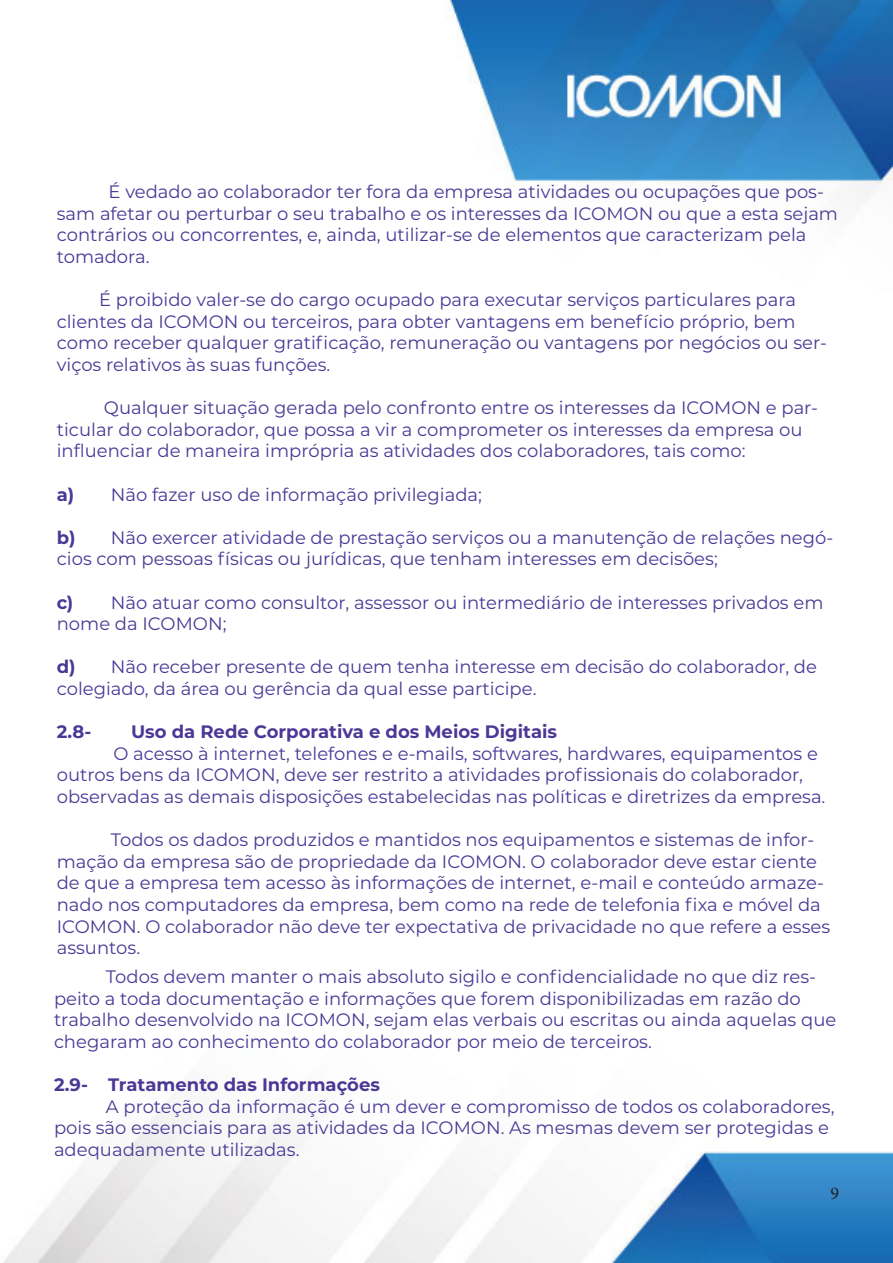
<style>
.page{position:relative;width:893px;height:1263px;background:#fff}
.page>*{position:absolute;margin:0;border:0;box-sizing:border-box;transform-origin:0 0}
.t1{font:18px/21.6px "Montserrat";color:#4b3896}
.t2{font:700 18px "Montserrat";color:#4b3896}
.t3{font:18px "Minion Pro";color:#231f20}
.s1{font-weight:700}
</style>
<div class="page">
<img style="left:3px;top:0;width:890px;height:1263px">
<p class="t1" style="left:57px;top:180px;width:783px;text-indent:52px">É vedado ao colaborador ter fora da empresa atividades ou ocupações que pos&shy;sam afetar ou perturbar o seu trabalho e os interesses da ICOMON ou que a esta sejam contrários ou concorrentes, e, ainda, utilizar-se de elementos que caracterizam pela tomadora.</p>
<p class="t1" style="left:57px;top:288px;width:772px;text-indent:42px">É proibido valer-se do cargo ocupado para executar serviços particulares para clientes da ICOMON ou terceiros, para obter vantagens em benefício próprio, bem como receber qualquer gratificação, remuneração ou vantagens por negócios ou ser&shy;viços relativos às suas funções.</p>
<p class="t1" style="left:57px;top:396px;width:763px;text-indent:47px">Qualquer situação gerada pelo confronto entre os interesses da ICOMON e par&shy;ticular do colaborador, que possa a vir a comprometer os interesses da empresa ou influenciar de maneira imprópria as atividades dos colaboradores, tais como:</p>
<p class="t1" style="left:57px;top:483px;width:427px"><span class="s1">a)</span> Não fazer uso de informação privilegiada;</p>
<p class="t1" style="left:57px;top:526px;width:778px"><span class="s1">b)</span> Não exercer atividade de prestação serviços ou a manutenção de relações negó&shy;cios com pessoas físicas ou jurídicas, que tenham interesses em decisões;</p>
<p class="t1" style="left:57px;top:591px;width:768px"><span class="s1">c)</span> Não atuar como consultor, assessor ou intermediário de interesses privados em nome da ICOMON;</p>
<p class="t1" style="left:57px;top:656px;width:762px"><span class="s1">d)</span> Não receber presente de quem tenha interesse em decisão do colaborador, de colegiado, da área ou gerência da qual esse participe.</p>
<p class="t2" style="left:57px;top:719px;width:36px">2.8-</p>
<p class="t2" style="left:131px;top:719px;width:427px">Uso da Rede Corporativa e dos Meios Digitais</p>
<p class="t1" style="left:57px;top:742px;width:770px;text-indent:57px">O acesso à internet, telefones e e-mails, softwares, hardwares, equipamentos e outros bens da ICOMON, deve ser restrito a atividades profissionais do colaborador, observadas as demais disposições estabelecidas nas políticas e diretrizes da empresa.</p>
<p class="t1" style="left:57px;top:828px;width:775px;text-indent:54px">Todos os dados produzidos e mantidos nos equipamentos e sistemas de infor&shy;mação da empresa são de propriedade da ICOMON. O colaborador deve estar ciente de que a empresa tem acesso às informações de internet, e-mail e conteúdo armaze&shy;nado nos computadores da empresa, bem como na rede de telefonia fixa e móvel da ICOMON. O colaborador não deve ter expectativa de privacidade no que refere a esses assuntos.</p>
<p class="t1" style="left:54px;top:965px;width:784px;text-indent:52px">Todos devem manter o mais absoluto sigilo e confidencialidade no que diz res&shy;peito a toda documentação e informações que forem disponibilizadas em razão do trabalho desenvolvido na ICOMON, sejam elas verbais ou escritas ou ainda aquelas que chegaram ao conhecimento do colaborador por meio de terceiros.</p>
<p class="t2" style="left:54px;top:1072px;width:327px">2.9- Tratamento das Informações</p>
<p class="t1" style="left:54px;top:1095px;width:782px;text-indent:52px">A proteção da informação é um dever e compromisso de todos os colaboradores, pois são essenciais para as atividades da ICOMON. As mesmas devem ser protegidas e adequadamente utilizadas.</p>
<p class="t3" style="left:830px;top:1181px;width:10px">9</p>
</div>
